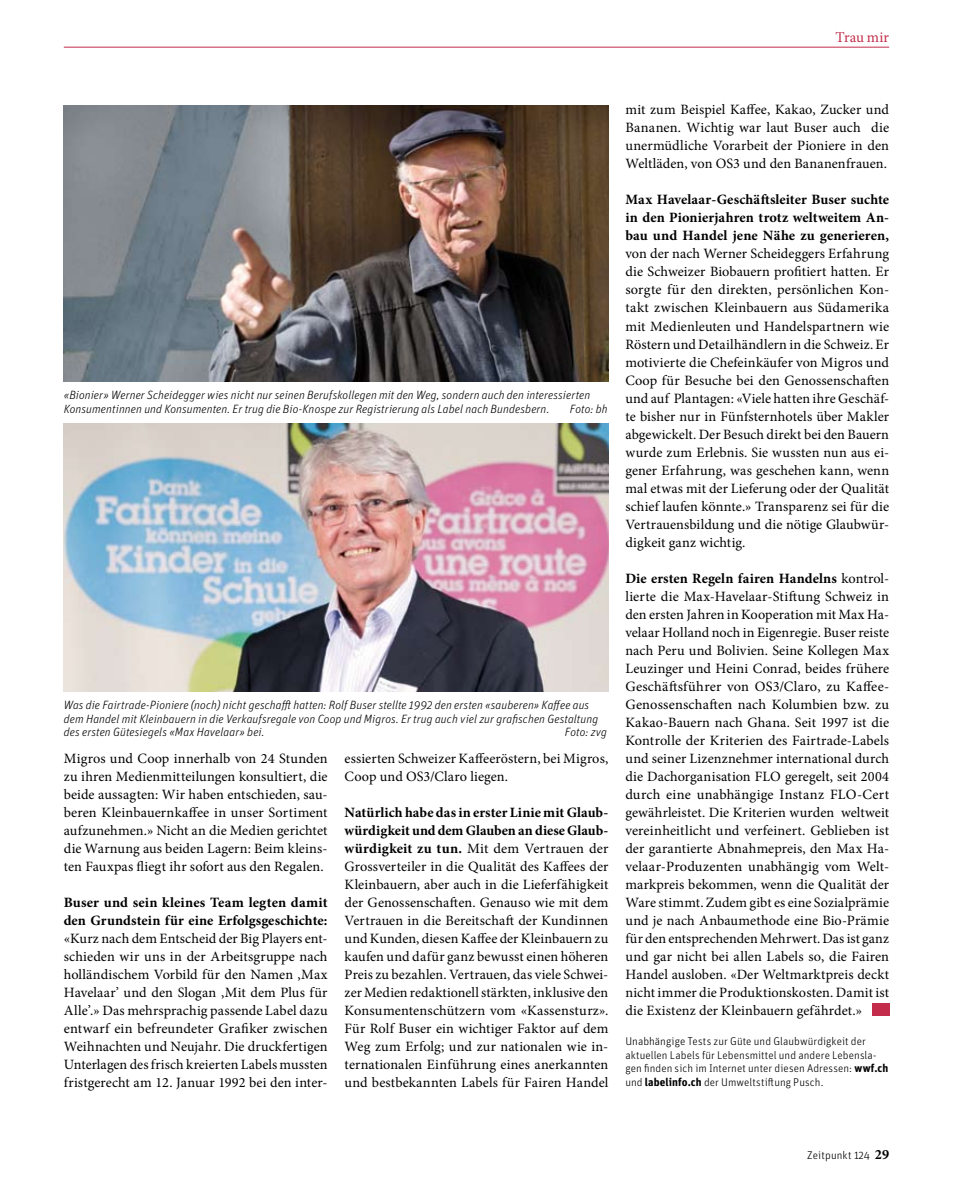
<style>
.page{position:relative;width:953px;height:1191px;background:#fff}
.page>*{position:absolute;margin:0;border:0;box-sizing:border-box;transform-origin:0 0}
.t1{font:15px "Minion Pro";letter-spacing:.005em;color:#c32d4b}
.t2{font:14.25px/18px "Minion Pro";letter-spacing:.005em;color:#000;text-align:justify}
.t3{font:700 14.25px/18px "Minion Pro";letter-spacing:.005em;color:#000}
.t4{font:italic 300 12px/13.5px "Unit OT";letter-spacing:.005em;color:#000}
.t5{font:300 11.25px/13.5px "Unit OT";letter-spacing:.005em;color:#000}
.s1{font-weight:700}
.s2{font-family:"Minion Pro";font-weight:700;font-size:14.25px}
</style>
<div class="page">
<hr style="left:64px;top:47px;width:825px;height:1px;background:#c32d4b">
<div style="left:872px;top:1003px;width:17px;height:12px;background:#c32d4b"></div>
<img style="left:64px;top:105px;width:544px;height:277px">
<img style="left:64px;top:423px;width:544px;height:268px">
<p class="t1" style="left:835px;top:27px;width:55px">Trau mir</p>
<p class="t4" style="left:64px;top:388px;width:528px">«Bionier» Werner Scheidegger wies nicht nur seinen Berufskollegen mit den Weg, sondern auch den interessierten<br>Konsumentinnen und Konsumenten. Er trug die Bio-Knospe zur Registrierung als Label nach Bundesbern.</p>
<p class="t4" style="left:569px;top:402px;width:39px">Foto: bh</p>
<p class="t4" style="left:64px;top:698px;width:536px">Was die Fairtrade-Pioniere (noch) nicht geschafft hatten: Rolf Buser stellte 1992 den ersten «sauberen» Kaffee aus dem Handel mit Kleinbauern in die Verkaufsregale von Coop und Migros. Er trug auch viel zur grafischen Gestaltung des ersten Gütesiegels «Max Havelaar» bei.</p>
<p class="t4" style="left:564px;top:725px;width:44px">Foto: zvg</p>
<p class="t2" style="left:64px;top:749px;width:265px">Migros und Coop innerhalb von 24 Stunden zu ihren Medienmitteilungen konsultiert, die beide aussagten: Wir haben entschieden, sau&shy;beren Kleinbauernkaffee in unser Sortiment aufzunehmen.» Nicht an die Medien gerichtet die Warnung aus beiden Lagern: Beim kleins&shy;ten Fauxpas fliegt ihr sofort aus den Regalen.</p>
<p class="t3" style="left:64px;top:893px;width:265px">Buser und sein kleines Team legten damit den Grundstein für eine Erfolgsgeschichte:</p>
<p class="t2" style="left:64px;top:929px;width:265px">«Kurz nach dem Entscheid der Big Players ent&shy;schieden wir uns in der Arbeitsgruppe nach holländischem Vorbild für den Namen ,Max Havelaar’ und den Slogan ,Mit dem Plus für Alle’.» Das mehrsprachig passende Label dazu entwarf ein befreundeter Grafiker zwischen Weihnachten und Neujahr. Die druckfertigen Unterlagen des frisch kreierten Labels mussten fristgerecht am 12. Januar 1992 bei den inter-</p>
<p class="t2" style="left:344px;top:749px;width:265px">essierten Schweizer Kaffeeröstern, bei Migros,<br>Coop und OS3/Claro liegen.</p>
<p class="t2" style="left:344px;top:803px;width:265px"><span class="s1">Natürlich habe das in erster Linie mit Glaub&shy;würdigkeit und dem Glauben an diese Glaub&shy;würdigkeit zu tun.</span> Mit dem Vertrauen der Grossverteiler in die Qualität des Kaffees der Kleinbauern, aber auch in die Lieferfähigkeit der Genossenschaften. Genauso wie mit dem Vertrauen in die Bereitschaft der Kundinnen und Kunden, diesen Kaffee der Kleinbauern zu kaufen und dafür ganz bewusst einen höheren Preis zu bezahlen. Vertrauen, das viele Schwei&shy;zer Medien redaktionell stärkten, inklusive den Konsumentenschützern vom «Kassensturz».<br>Für Rolf Buser ein wichtiger Faktor auf dem Weg zum Erfolg; und zur nationalen wie in&shy;ternationalen Einführung eines anerkannten und bestbekannten Labels für Fairen Handel</p>
<p class="t2" style="left:625px;top:101px;width:265px">mit zum Beispiel Kaffee, Kakao, Zucker und Bananen. Wichtig war laut Buser auch die unermüdliche Vorarbeit der Pioniere in den Weltläden, von OS3 und den Bananenfrauen.</p>
<p class="t3" style="left:625px;top:191px;width:265px;text-align:justify">Max Havelaar-Geschäftsleiter Buser suchte in den Pionierjahren trotz weltweitem An&shy;bau und Handel jene Nähe zu generieren,</p>
<p class="t2" style="left:625px;top:245px;width:265px">von der nach Werner Scheideggers Erfahrung die Schweizer Biobauern profitiert hatten. Er sorgte für den direkten, persönlichen Kon&shy;takt zwischen Kleinbauern aus Südamerika mit Medienleuten und Handelspartnern wie Röstern und Detailhändlern in die Schweiz. Er motivierte die Chefeinkäufer von Migros und Coop für Besuche bei den Genossenschaften und auf Plantagen: «Viele hatten ihre Geschäf&shy;te bisher nur in Fünfsternhotels über Makler abgewickelt. Der Besuch direkt bei den Bauern wurde zum Erlebnis. Sie wussten nun aus ei&shy;gener Erfahrung, was geschehen kann, wenn mal etwas mit der Lieferung oder der Qualität schief laufen könnte.» Transparenz sei für die Vertrauensbildung und die nötige Glaubwür&shy;digkeit ganz wichtig.</p>
<p class="t2" style="left:625px;top:569px;width:265px"><span class="s1">Die ersten Regeln fairen Handelns</span> kontrol&shy;lierte die Max-Havelaar-Stiftung Schweiz in den ersten Jahren in Kooperation mit Max Ha&shy;velaar Holland noch in Eigenregie. Buser reiste nach Peru und Bolivien. Seine Kollegen Max Leuzinger und Heini Conrad, beides frühere Geschäftsführer von OS3/Claro, zu Kaffee-Genossenschaften nach Kolumbien bzw. zu Kakao-Bauern nach Ghana. Seit 1997 ist die Kontrolle der Kriterien des Fairtrade-Labels und seiner Lizenznehmer international durch die Dachorganisation FLO geregelt, seit 2004 durch eine unabhängige Instanz FLO-Cert gewährleistet. Die Kriterien wurden weltweit vereinheitlicht und verfeinert. Geblieben ist der garantierte Abnahmepreis, den Max Ha&shy;velaar-Produzenten unabhängig vom Welt&shy;markpreis bekommen, wenn die Qualität der Ware stimmt. Zudem gibt es eine Sozialprämie und je nach Anbaumethode eine Bio-Prämie für den entsprechenden Mehrwert. Das ist ganz und gar nicht bei allen Labels so, die Fairen Handel ausloben. «Der Weltmarktpreis deckt nicht immer die Produktionskosten. Damit ist die Existenz der Kleinbauern gefährdet.»</p>
<p class="t5" style="left:625px;top:1034px;width:264px">Unabhängige Tests zur Güte und Glaubwürdigkeit der aktuellen Labels für Lebensmittel und andere Lebensla&shy;gen finden sich im Internet unter diesen Adressen: <span class="s1">wwf.ch </span>und <span class="s1">labelinfo.ch</span> der Umweltstiftung Pusch.</p>
<p class="t5" style="left:807px;top:1148px;width:83px">Zeitpunkt 124 <span class="s2">29</span></p>
</div>
